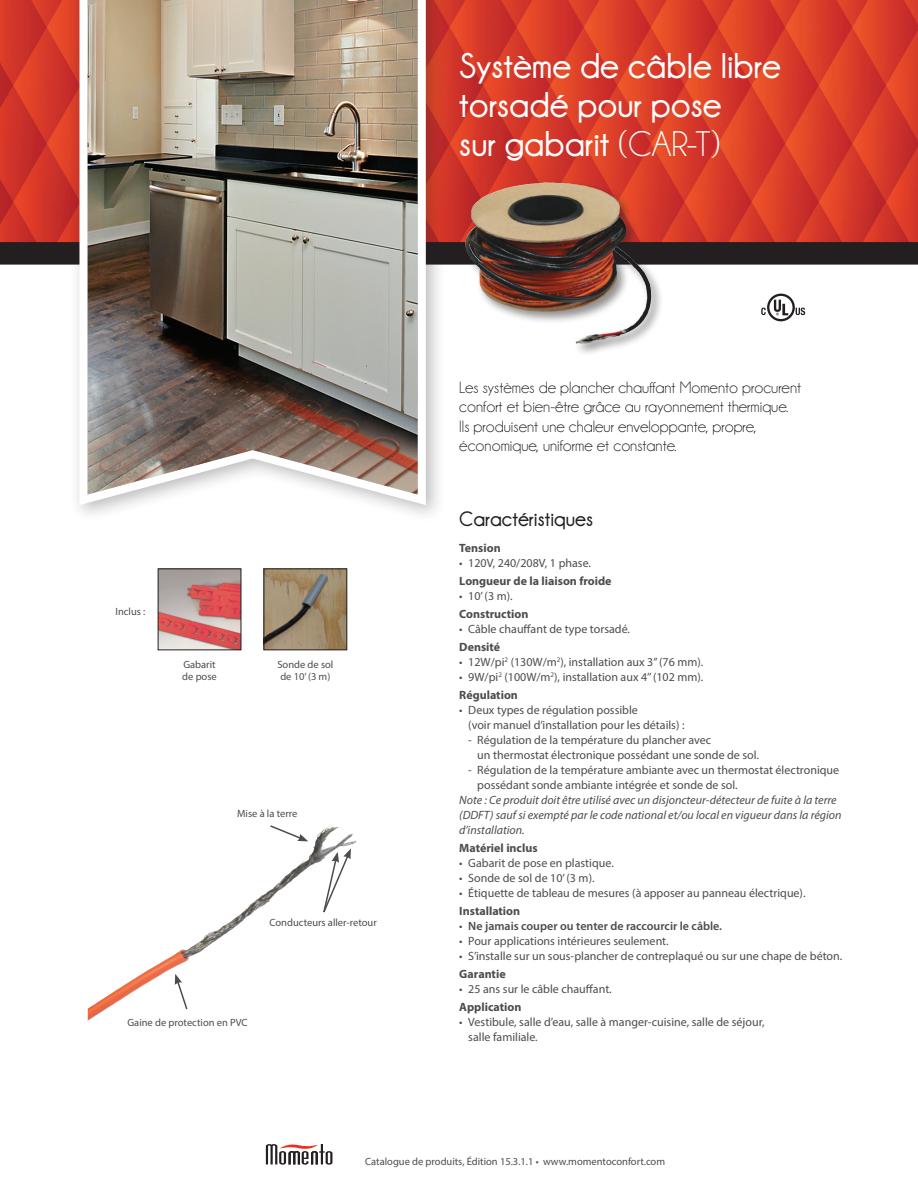
<style>
.page{position:relative;width:918px;height:1188px;background:#fff}
.page>*{position:absolute;margin:0;border:0;box-sizing:border-box;transform-origin:0 0}
.t1{font:700 36px/39px "Champagne&Limousines";color:#fff}
.t2{font:700 21px "Champagne&Limousines";color:#231f20}
.t3{font:16.5px/19.5px "Champagne&Limousines";color:#231f20}
.t4{font:12px/15px "Myriad Pro";color:#4b4c4d}
.t5{font:italic 12px/15px "Myriad Pro";color:#4b4c4d}
.t6{font:700 12px "Myriad Pro";color:#4b4c4d}
.t7{font:600 12px "Myriad Pro";color:#4b4c4d}
.t8{font:10.5px/12px "Myriad Pro";color:#4b4c4d}
.s1{font-weight:400}
.s2{font-weight:700}
</style>
<div class="page">
<svg style="left:266px;top:1144px;width:66px;height:21px"></svg>
<img style="left:0;top:0;width:918px;height:242px">
<div style="left:0;top:242px;width:918px;height:23px;background:#231f20"></div>
<div style="left:462px;top:179px;width:202px;height:177px;background:#231f20;opacity:.5"></div>
<img style="left:465px;top:183px;width:77px;height:117px">
<img style="left:266px;top:570px;width:79px;height:78px">
<div style="left:264px;top:568px;width:83px;height:82px;border:1px solid #231f20"></div>
<img style="left:160px;top:570px;width:79px;height:78px">
<div style="left:158px;top:568px;width:83px;height:82px;border:1px solid #231f20"></div>
<svg style="left:761px;top:294px;width:44px;height:27px"></svg>
<div style="left:69px;top:0;width:377px;height:524px;background:#231f20;opacity:.3"></div>
<svg style="left:79px;top:0;width:347px;height:505px"></svg>
<img style="left:88px;top:0;width:330px;height:495px">
<img style="left:307px;top:826px;width:25px;height:27px">
<svg style="left:175px;top:974px;width:13px;height:36px"></svg>
<svg style="left:270px;top:825px;width:38px;height:16px"></svg>
<svg style="left:322px;top:848px;width:29px;height:65px"></svg>
<h1 class="t1" style="left:459px;top:46px;width:323px">Système de câble libre torsadé pour pose<br>sur gabarit <span class="s1">(CAR-T)</span></h1>
<p class="t8" style="left:115px;top:605px;width:31px">Inclus :</p>
<p class="t8" style="left:182px;top:659px;width:36px">Gabarit de pose</p>
<p class="t8" style="left:277px;top:659px;width:58px">Sonde de sol de 10’ (3 m)</p>
<p class="t8" style="left:237px;top:807px;width:62px">Mise à la terre</p>
<p class="t8" style="left:270px;top:917px;width:109px">Conducteurs aller-retour</p>
<p class="t8" style="left:127px;top:1016px;width:122px">Gaine de protection en PVC</p>
<h3 class="t3" style="left:459px;top:378px;width:343px">Les systèmes de plancher chauffant Momento procurent confort et bien-être grâce au rayonnement thermique.<br>Ils produisent une chaleur enveloppante, propre, économique, uniforme et constante.</h3>
<h2 class="t2" style="left:459px;top:507px;width:135px">Caractéristiques</h2>
<p class="t6" style="left:459px;top:541px;width:43px">Tension</p>
<p class="t4" style="left:459px;top:556px;width:133px">• 120V, 240/208V, 1 phase.</p>
<p class="t6" style="left:459px;top:574px;width:154px">Longueur de la liaison froide</p>
<p class="t4" style="left:459px;top:589px;width:55px">• 10’ (3 m).</p>
<p class="t6" style="left:459px;top:607px;width:71px">Construction</p>
<p class="t4" style="left:459px;top:622px;width:172px">• Câble chauffant de type torsadé.</p>
<p class="t6" style="left:459px;top:640px;width:42px">Densité</p>
<p class="t4" style="left:459px;top:655px;width:246px">• 12W/pi<sup>2</sup> (130W/m<sup>2</sup>), installation aux 3’’ (76 mm).</p>
<p class="t4" style="left:459px;top:668px;width:246px;line-height:18px">• 9W/pi<sup>2</sup> (100W/m<sup>2</sup>), installation aux 4’’ (102 mm).<br><span class="s2">Régulation</span></p>
<p class="t4" style="left:468px;top:703px;width:218px;text-indent:-9px">• Deux types de régulation possible<br>(voir manuel d’installation pour les détails) :</p>
<p class="t4" style="left:477px;top:733px;width:283px;text-indent:-9px">- Régulation de la température du plancher avec<br>un thermostat électronique possédant une sonde de sol.</p>
<p class="t4" style="left:477px;top:763px;width:363px;text-indent:-9px">- Régulation de la température ambiante avec un thermostat électronique possédant sonde ambiante intégrée et sonde de sol.</p>
<p class="t5" style="left:459px;top:793px;width:384px">Note : Ce produit doit être utilisé avec un disjoncteur-détecteur de fuite à la terre (DDFT) sauf si exempté par le code national et/ou local en vigueur dans la région d’installation.</p>
<p class="t6" style="left:459px;top:841px;width:80px">Matériel inclus</p>
<p class="t4" style="left:459px;top:856px;width:156px">• Gabarit de pose en plastique.</p>
<p class="t4" style="left:459px;top:871px;width:137px">• Sonde de sol de 10’ (3 m).</p>
<p class="t4" style="left:459px;top:886px;width:348px">• Étiquette de tableau de mesures (à apposer au panneau électrique).</p>
<p class="t6" style="left:459px;top:904px;width:62px">Installation</p>
<p class="t7" style="left:459px;top:919px;width:264px"><span class="s1">•</span> Ne jamais couper ou tenter de raccourcir le câble.</p>
<p class="t4" style="left:459px;top:934px;width:211px">• Pour applications intérieures seulement.</p>
<p class="t4" style="left:459px;top:949px;width:385px">• S’installe sur un sous-plancher de contreplaqué ou sur une chape de béton.</p>
<p class="t6" style="left:459px;top:967px;width:48px">Garantie</p>
<p class="t4" style="left:459px;top:982px;width:154px">• 25 ans sur le câble chauffant.</p>
<p class="t6" style="left:459px;top:1000px;width:64px">Application</p>
<p class="t4" style="left:468px;top:1015px;width:298px;text-indent:-9px">• Vestibule, salle d’eau, salle à manger-cuisine, salle de séjour, salle familiale.</p>
<p class="t8" style="left:365px;top:1155px;width:301px">Catalogue de produits, Édition 15.3.1.1 • www.momentoconfort.com</p>
</div>
